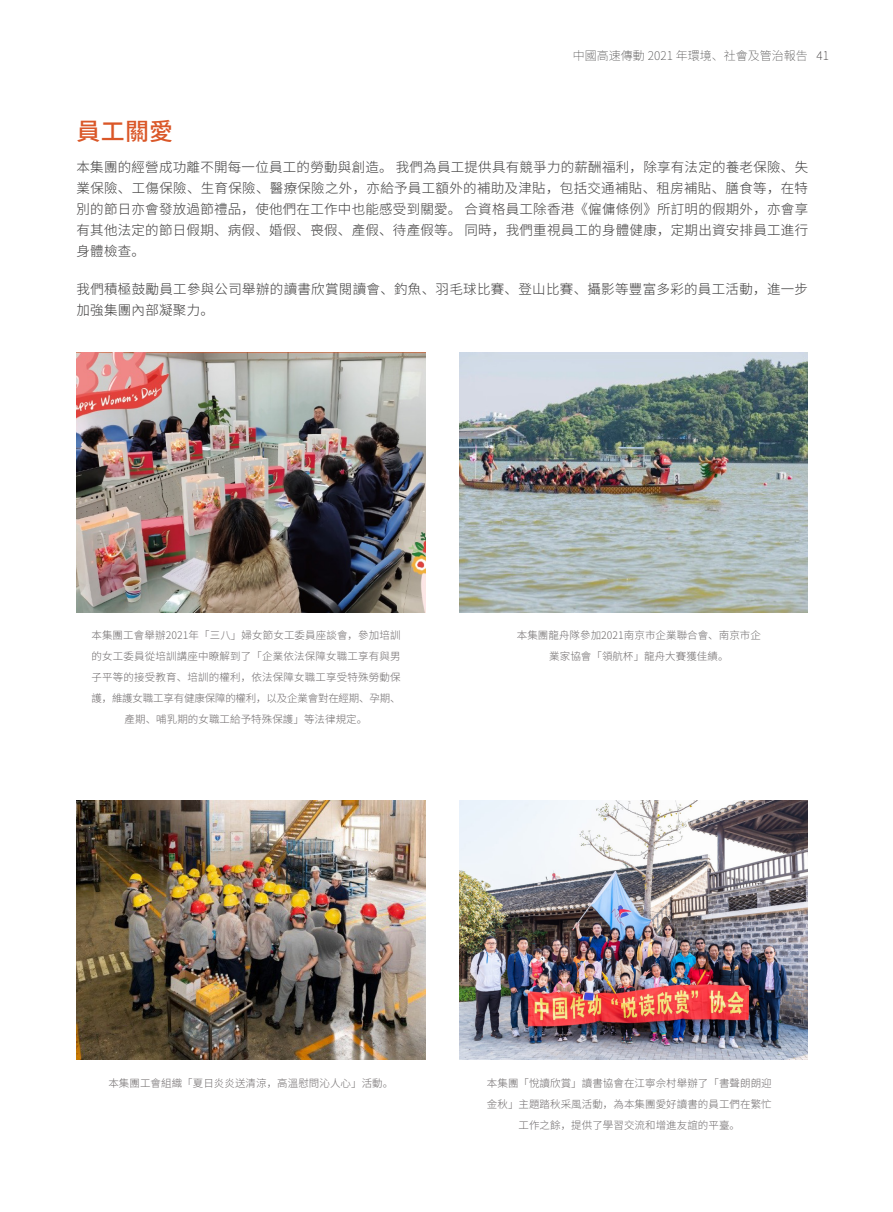
<style>
.page{position:relative;width:893px;height:1212px;background:#fff}
.page>*{position:absolute;margin:0;border:0;box-sizing:border-box;transform-origin:0 0}
.標題{font:500 24px "Source Han Sans CN";color:#da5728}
.正文{font:300 13.5px/21px "Source Han Sans CN";letter-spacing:.02em;color:#3c3b3b;text-align:justify}
.t1{font:200 12px "Source Han Sans CN";color:#3c3b3b}
.正文-2{font:300 10.5px/21px "Source Han Sans CN";letter-spacing:.005em;color:#6e6a6b;text-align:center}
.s1{color:#231f20}
</style>
<div class="page">
<img style="left:77px;top:800px;width:348px;height:259px">
<img style="left:459px;top:800px;width:349px;height:259px">
<img style="left:77px;top:353px;width:348px;height:259px">
<img style="left:459px;top:353px;width:349px;height:259px">
<p class="t1" style="left:573px;top:49px;width:258px">中國高速傳動 2021 年環境、社會及管治報告 <span class="s1">41</span></p>
<p class="標題" style="left:77px;top:118px;width:98px">員工關愛</p>
<p class="正文" style="left:77px;top:157px;width:733px">本集團的經營成功離不開每一位員工的勞動與創造。 我們為員工提供具有競爭力的薪酬福利，除享有法定的養老保險、失業保險、工傷保險、生育保險、醫療保險之外，亦給予員工額外的補助及津貼，包括交通補貼、租房補貼、膳食等，在特別的節日亦會發放過節禮品，使他們在工作中也能感受到關愛。 合資格員工除香港《僱傭條例》所訂明的假期外，亦會享有其他法定的節日假期、病假、婚假、喪假、產假、待產假等。 同時，我們重視員工的身體健康，定期出資安排員工進行身體檢查。</p>
<p class="正文" style="left:77px;top:279px;width:733px">我們積極鼓勵員工參與公司舉辦的讀書欣賞閱讀會、釣魚、羽毛球比賽、登山比賽、攝影等豐富多彩的員工活動，進一步加強集團內部凝聚力。</p>
<p class="正文-2" style="left:91px;top:625px;width:311px">本集團工會舉辦2021年「三八」婦女節女工委員座談會，參加培訓的女工委員從培訓講座中瞭解到了「企業依法保障女職工享有與男子平等的接受教育、培訓的權利，依法保障女職工享受特殊勞動保護，維護女職工享有健康保障的權利，以及企業會對在經期、孕期、產期、哺乳期的女職工給予特殊保護」等法律規定。</p>
<p class="正文-2" style="left:517px;top:625px;width:246px">本集團龍舟隊參加2021南京市企業聯合會、南京市企業家協會「領航杯」龍舟大賽獲佳績。</p>
<p class="正文-2" style="left:108px;top:1072px;width:286px">本集團工會組織「夏日炎炎送清涼，高溫慰問沁人心」活動。</p>
<p class="正文-2" style="left:487px;top:1072px;width:286px">本集團「悅讀欣賞」讀書協會在江寧佘村舉辦了「書聲朗朗迎金秋」主題踏秋采風活動，為本集團愛好讀書的員工們在繁忙工作之餘，提供了學習交流和增進友誼的平臺。</p>
</div>
